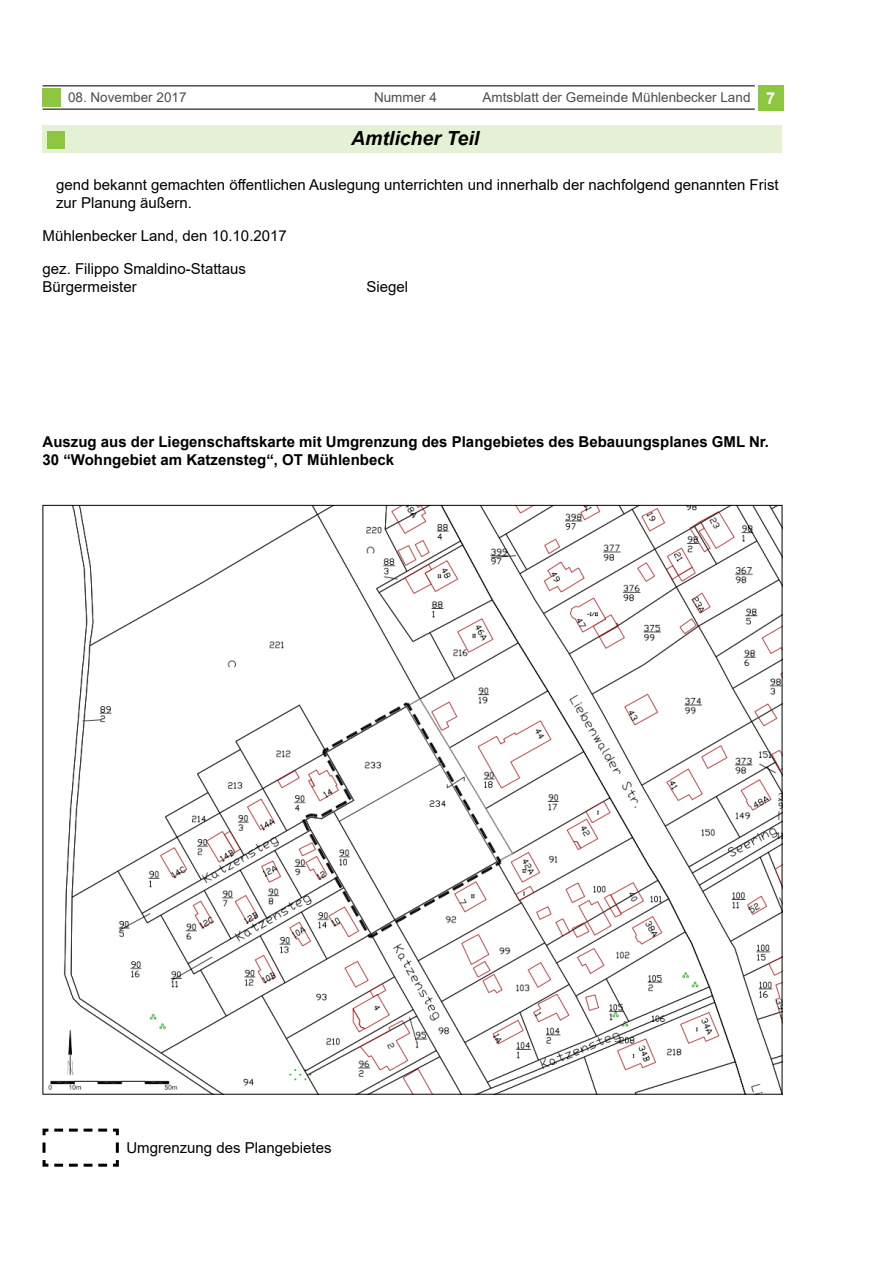
<style>
.page{position:relative;width:893px;height:1263px;background:#fff}
.page>*{position:absolute;margin:0;border:0;box-sizing:border-box;transform-origin:0 0}
.t1{font:italic 700 19.5px "Arial";color:#000}
.t2{font:15px/18px "Arial";color:#000}
.t3{font:700 15px/18px "Arial";color:#000}
.t4{font:13.5px "Arial";color:#4d4d4f}
.s1{font-weight:700;font-size:16.5px;color:#fff}
</style>
<div class="page">
<div style="left:758px;top:85px;width:25px;height:26px;background:#8dc63f"></div>
<div style="left:43px;top:125px;width:739px;height:28px;background:#e5f1d4"></div>
<div style="left:43px;top:89px;width:18px;height:18px;background:#8dc63f"></div>
<hr style="left:43px;top:85px;width:712px;height:2px;background:#4d4d4f">
<hr style="left:43px;top:108px;width:712px;height:2px;background:#4d4d4f">
<div style="left:47px;top:132px;width:17px;height:17px;background:#8dc63f"></div>
<img style="left:48px;top:507px;width:732px;height:585px">
<svg style="left:42px;top:1128px;width:77px;height:39px"></svg>
<p class="t4" style="left:68px;top:88px;width:120px">08. November 2017</p>
<p class="t4" style="left:374px;top:88px;width:65px">Nummer 4</p>
<p class="t4" style="left:483px;top:88px;width:294px">Amtsblatt der Gemeinde Mühlenbecker Land <span class="s1">7</span></p>
<h1 class="t1" style="left:351px;top:125px;width:130px">Amtlicher Teil</h1>
<p class="t2" style="left:56px;top:175px;width:724px">gend bekannt gemachten öffentlichen Auslegung unterrichten und innerhalb der nachfolgend genannten Frist zur Planung äußern.</p>
<p class="t2" style="left:43px;top:226px;width:246px">Mühlenbecker Land, den 10.10.2017</p>
<p class="t2" style="left:43px;top:259px;width:205px">gez. Filippo Smaldino-Stattaus<br>Bürgermeister</p>
<p class="t2" style="left:367px;top:277px;width:43px">Siegel</p>
<p class="t3" style="left:43px;top:433px;width:728px">Auszug aus der Liegenschaftskarte mit Umgrenzung des Plangebietes des Bebauungsplanes GML Nr.<br>30 “Wohngebiet am Katzensteg“, OT Mühlenbeck</p>
<p class="t2" style="left:126px;top:1139px;width:207px">Umgrenzung des Plangebietes</p>
</div>
